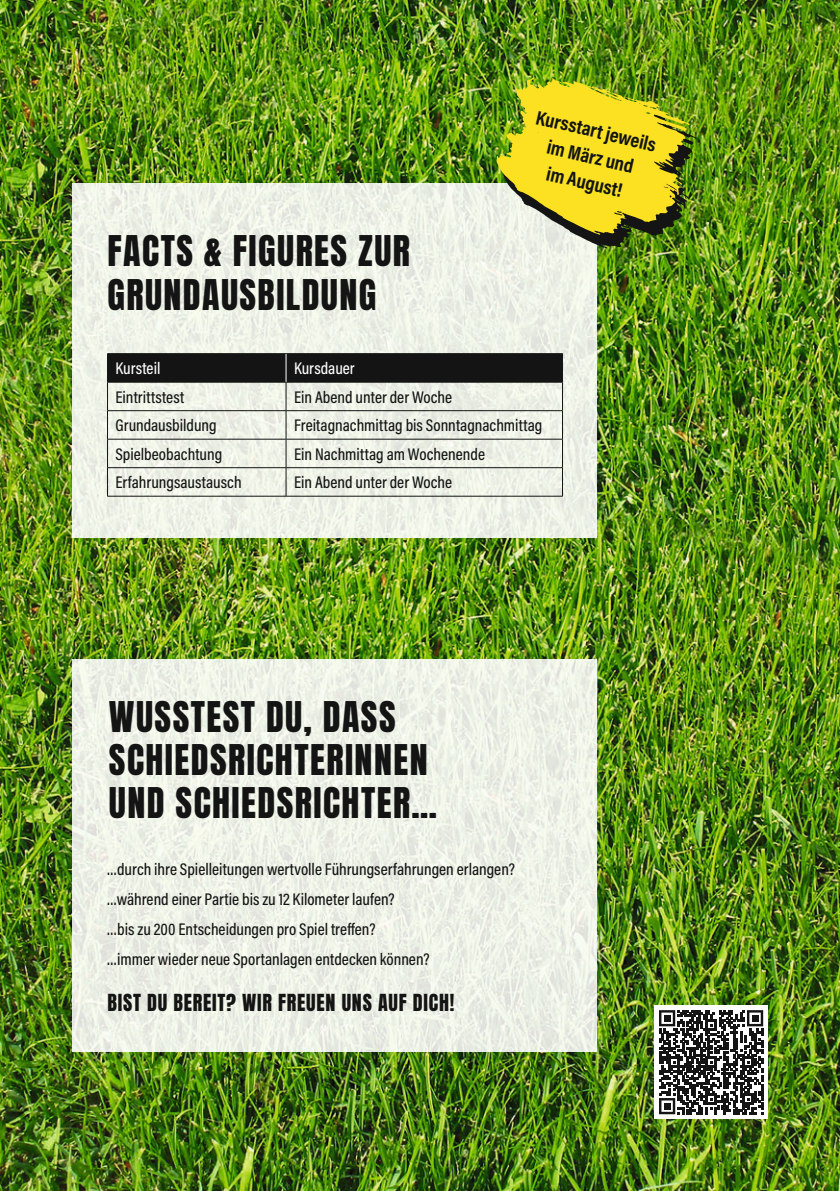
<style>
.page{position:relative;width:840px;height:1191px;background:#fff}
.page>*{position:absolute;margin:0;border:0;box-sizing:border-box;transform-origin:0 0}
.t1{font:36px/43.2px "Anton";letter-spacing:.04em;color:#131413}
.t2{font:700 20px/26px "Acumin Pro Cond";color:#131413;text-align:center}
.t3{font:20px "Anton";letter-spacing:.04em;color:#131413}
.t4{font:500 17px/30px "Acumin Pro Cond";color:#131413}
.t5{font:500 17px "Acumin Pro Cond";color:#fff}
</style>
<div class="page">
<img style="left:0;top:0;width:839px;height:1191px">
<svg style="left:654px;top:1005px;width:113px;height:113px"></svg>
<svg style="left:658px;top:1010px;width:104px;height:104px"></svg>
<div style="left:663px;top:1014px;width:7px;height:7px;background:#131413"></div>
<div style="left:751px;top:1014px;width:7px;height:7px;background:#131413"></div>
<div style="left:663px;top:1102px;width:7px;height:7px;background:#131413"></div>
<img style="left:72px;top:659px;width:524px;height:392px">
<img style="left:72px;top:183px;width:524px;height:355px">
<hr style="left:107px;top:353px;width:179px;height:1px;background:#131413">
<hr style="left:286px;top:353px;width:276px;height:1px;background:#131413">
<hr style="left:107px;top:496px;width:179px;height:1px;background:#131413">
<hr style="left:286px;top:496px;width:276px;height:1px;background:#131413">
<svg style="left:107px;top:354px;width:456px;height:142px"></svg>
<img style="left:496px;top:77px;width:200px;height:171px">
<h1 class="t1" style="left:107px;top:232px;width:304px">FACTS &amp; FIGURES ZUR<br>GRUNDAUSBILDUNG</h1>
<p class="t2" style="left:539px;top:104px;width:124px;rotate:13deg">Kursstart jeweils im März und<br>im August!</p>
<p class="t5" style="left:115px;top:357px;width:46px">Kursteil</p>
<p class="t5" style="left:294px;top:357px;width:62px">Kursdauer</p>
<p class="t4" style="left:115px;top:381px;width:70px">Eintrittstest</p>
<p class="t4" style="left:294px;top:381px;width:160px">Ein Abend unter der Woche</p>
<p class="t4" style="left:115px;top:410px;width:103px">Grundausbildung</p>
<p class="t4" style="left:294px;top:410px;width:250px">Freitagnachmittag bis Sonntagnachmittag</p>
<p class="t4" style="left:115px;top:438px;width:108px">Spielbeobachtung</p>
<p class="t4" style="left:294px;top:438px;width:192px">Ein Nachmittag am Wochenende</p>
<p class="t4" style="left:115px;top:467px;width:127px">Erfahrungsaustausch</p>
<p class="t4" style="left:294px;top:467px;width:160px">Ein Abend unter der Woche</p>
<h1 class="t1" style="left:109px;top:698px;width:329px">WUSSTEST DU, DASS<br>SCHIEDSRICHTERINNEN<br>UND SCHIEDSRICHTER…</h1>
<p class="t4" style="left:107px;top:853px;width:409px">…durch ihre Spielleitungen wertvolle Führungserfahrungen erlangen? …während einer Partie bis zu 12 Kilometer laufen?<br>…bis zu 200 Entscheidungen pro Spiel treffen?<br>…immer wieder neue Sportanlagen entdecken können?</p>
<p class="t3" style="left:107px;top:992px;width:348px">BIST DU BEREIT? WIR FREUEN UNS AUF DICH!</p>
</div>
